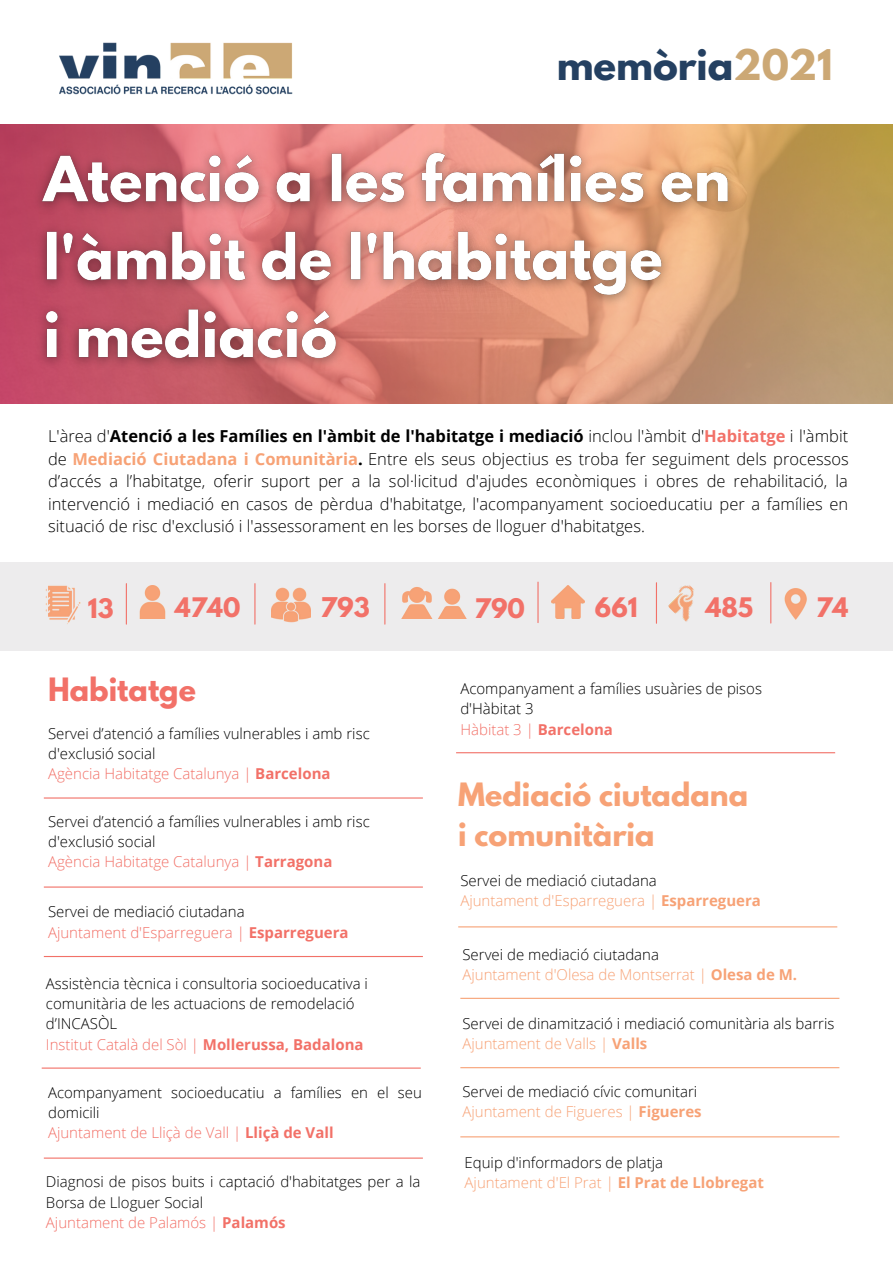
<style>
.page{position:relative;width:893px;height:1264px;background:#fff}
.page>*{position:absolute;margin:0;border:0;box-sizing:border-box;transform-origin:0 0}
.t1{font:700 37.5px "League Spartan";color:#244061}
.t2{font:700 28.5px/39.3px "League Spartan";color:#f7a276}
.t3{font:700 28.5px "League Spartan";color:#f27168}
.t4{font:700 24px "League Spartan";color:#f27168}
.t5{font:700 23.85px "League Spartan";color:#f27168}
.t6{font:300 16.5px/22.5px "Open Sans";color:#000;text-align:justify}
.t7{font:300 15px/20.2px "Open Sans";color:#000}
.t8{font:300 15px/20.2px "Open Sans";color:#f7a276}
.s1{color:#cca875}
.s2{font-weight:700}
.s3{font-weight:700;color:#f27168}
.s4{font-weight:700;color:#f7a276}
.s5{color:#f27168}
.s6{color:#f7a276}
.s7{color:#000}
</style>
<div class="page">
<img style="left:59px;top:42px;width:234px;height:53px">
<img style="left:0;top:125px;width:892px;height:279px">
<img style="left:23px;top:136px;width:725px;height:261px">
<div style="left:0;top:561px;width:892px;height:89px;background:#edeced"></div>
<img style="left:45px;top:585px;width:36px;height:39px">
<img style="left:784px;top:588px;width:23px;height:32px">
<img style="left:139px;top:585px;width:27px;height:33px">
<img style="left:668px;top:585px;width:26px;height:37px">
<img style="left:552px;top:585px;width:32px;height:33px">
<hr style="left:126px;top:583px;width:1px;height:41px;background:#f27168">
<hr style="left:655px;top:582px;width:2px;height:41px;background:#f27168">
<hr style="left:770px;top:582px;width:1px;height:41px;background:#f27168">
<hr style="left:254px;top:583px;width:1px;height:41px;background:#f27168">
<img style="left:271px;top:587px;width:39px;height:36px">
<hr style="left:384px;top:583px;width:1px;height:41px;background:#f27168">
<img style="left:401px;top:587px;width:66px;height:32px">
<hr style="left:537px;top:582px;width:1px;height:40px;background:#f27168">
<hr style="left:44px;top:797px;width:379px;height:1px;background:#f27168">
<hr style="left:44px;top:886px;width:379px;height:1px;background:#f27168">
<hr style="left:44px;top:955px;width:379px;height:2px;background:#f27168">
<hr style="left:42px;top:1067px;width:379px;height:1px;background:#f27168">
<hr style="left:458px;top:926px;width:379px;height:1px;background:#f7a276">
<hr style="left:460px;top:997px;width:379px;height:1px;background:#f7a276">
<hr style="left:460px;top:1067px;width:379px;height:1px;background:#f7a276">
<hr style="left:44px;top:1157px;width:379px;height:1px;background:#f27168">
<hr style="left:460px;top:1136px;width:379px;height:1px;background:#f7a276">
<hr style="left:456px;top:752px;width:379px;height:1px;background:#f27168">
<h1 class="t1" style="left:556px;top:47px;width:277px">memòria<span class="s1">2021</span></h1>
<p class="t6" style="left:48px;top:424px;width:802px">L'àrea d'<span class="s2">Atenció a les Famílies en l'àmbit de l'habitatge i mediació</span> inclou l'àmbit d'<span class="s3">Habitatge</span> i l'àmbit de <span class="s4">Mediació Ciutadana i Comunitària</span><span class="s2">.</span> Entre els seus objectius es troba fer seguiment dels processos d’accés a l’habitatge, oferir suport per a la sol·licitud d'ajudes econòmiques i obres de rehabilitació, la intervenció i mediació en casos de pèrdua d'habitatge, l'acompanyament socioeducatiu per a famílies en situació de risc d'exclusió i l'assessorament en les borses de lloguer d'habitatges.</p>
<h3 class="t5" style="left:88px;top:597px;width:27px">13</h3>
<h3 class="t5" style="left:175px;top:595px;width:67px">4740</h3>
<h3 class="t4" style="left:320px;top:595px;width:51px">793</h3>
<h3 class="t5" style="left:474px;top:597px;width:52px">790</h3>
<h3 class="t5" style="left:595px;top:595px;width:44px">661</h3>
<h3 class="t5" style="left:705px;top:595px;width:49px">485</h3>
<h3 class="t5" style="left:816px;top:595px;width:34px">74</h3>
<h2 class="t3" style="left:48px;top:675px;width:149px">Habitatge</h2>
<p class="t7" style="left:48px;top:722px;width:323px">Servei d’atenció a famílies vulnerables i amb risc d'exclusió social<br><span class="s5">Agència Habitatge Catalunya |</span> <span class="s3">Barcelona</span></p>
<p class="t7" style="left:48px;top:810px;width:323px">Servei d’atenció a famílies vulnerables i amb risc d'exclusió social<br><span class="s5">Agència Habitatge Catalunya |</span> <span class="s3">Tarragona</span></p>
<p class="t7" style="left:48px;top:901px;width:302px">Servei de mediació ciutadana<br><span class="s5">Ajuntament d'Esparreguera |</span> <span class="s3">Esparreguera</span></p>
<p class="t7" style="left:46px;top:973px;width:323px">Assistència tècnica i consultoria socioeducativa i comunitària de les actuacions de remodelació d’INCASÒL<br><span class="s5">Institut Català del Sòl |</span> <span class="s3">Mollerussa, Badalona</span></p>
<p class="t7" style="left:48px;top:1081px;width:375px">Acompanyament socioeducatiu a famílies en el seu domicili<br><span class="s5">Ajuntament de Lliçà de Vall |</span> <span class="s3">Lliçà de Vall</span></p>
<p class="t7" style="left:460px;top:678px;width:303px">Acompanyament a famílies usuàries de pisos d'Hàbitat 3<br><span class="s5">Hàbitat 3 |</span> <span class="s3">Barcelona</span></p>
<h2 class="t2" style="left:458px;top:778px;width:291px">Mediació ciutadana i comunitària</h2>
<p class="t7" style="left:460px;top:869px;width:302px">Servei de mediació ciutadana<br><span class="s6">Ajuntament d'Esparreguera |</span> <span class="s4">Esparreguera</span></p>
<p class="t8" style="left:462px;top:943px;width:336px"><span class="s7">Servei de mediació ciutadana<br></span>Ajuntament d'Olesa de Montserrat | <span class="s2">Olesa de M.</span></p>
<p class="t7" style="left:462px;top:1013px;width:373px">Servei de dinamització i mediació comunitària als barris<br><span class="s6">Ajuntament de Valls |</span> <span class="s4">Valls</span></p>
<p class="t7" style="left:462px;top:1080px;width:241px">Servei de mediació cívic comunitari<br><span class="s6">Ajuntament de Figueres |</span> <span class="s4">Figueres</span></p>
<p class="t7" style="left:464px;top:1152px;width:200px">Equip d'informadors de platja</p>
<p class="t7" style="left:46px;top:1171px;width:376px">Diagnosi de pisos buits i captació d'habitatges per a la</p>
<p class="t8" style="left:464px;top:1172px;width:301px">Ajuntament d'El Prat | <span class="s2">El Prat de Llobregat</span></p>
<p class="t7" style="left:46px;top:1191px;width:241px">Borsa de Lloguer Social<br><span class="s5">Ajuntament de Palamós |</span> <span class="s3">Palamós</span></p>
</div>
